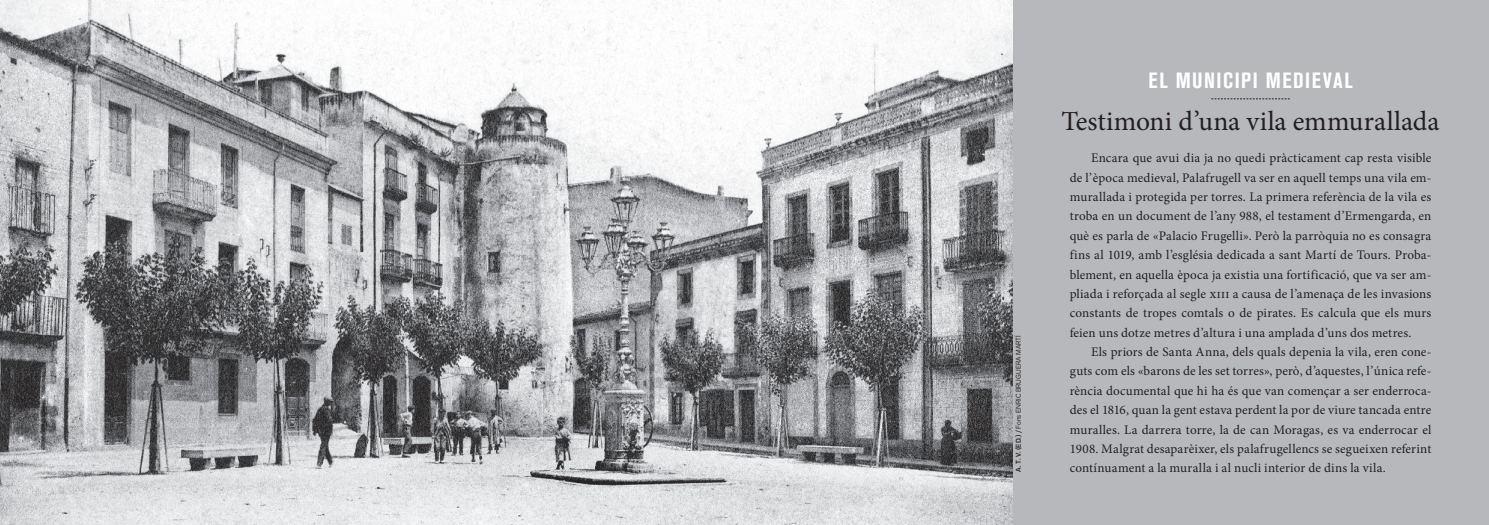
<style>
.page{position:relative;width:1489px;height:525px;background:#fff}
.page>*{position:absolute;margin:0;border:0;box-sizing:border-box;transform-origin:0 0}
.t1{font:27.5px "Minion Pro";color:#231f20}
.t2{font:700 condensed 21.88px "Akzidenz Grotesk BQ";letter-spacing:.07em;color:#fff}
.t3{font:13.12px/19.4px "Minion Pro";letter-spacing:.01em;color:#231f20;text-align:justify}
.t4{font:6.88px "Akzid Grtsk Next";color:#231f20}
.s1{font-weight:500}
</style>
<div class="page">
<div style="left:1012px;top:0;width:476px;height:524px;background:#b7b8bb"></div>
<img style="left:0;top:0;width:1012px;height:524px">
<svg style="left:1211px;top:98px;width:78px;height:1px"></svg>
<p class="t4" style="left:1013px;top:471px;width:138px;rotate:-90deg"><span class="s1">A. T. V. (ED.) /</span> Fons ENRIC BRUGUERA MARTÍ</p>
<h2 class="t2" style="left:1148px;top:68px;width:205px">EL MUNICIPI MEDIEVAL</h2>
<h1 class="t1" style="left:1061px;top:102px;width:380px">Testimoni d’una vila emmurallada</h1>
<p class="t3" style="left:1069px;top:148px;width:363px;text-indent:21px">Encara que avui dia ja no quedi pràcticament cap resta visible de l’època medieval, Palafrugell va ser en aquell temps una vila em&shy;murallada i protegida per torres. La primera referència de la vila es troba en un document de l’any 988, el testament d’Ermengarda, en què es parla de «Palacio Frugelli». Però la parròquia no es consagra fins al 1019, amb l’església dedicada a sant Martí de Tours. Proba&shy;blement, en aquella època ja existia una fortificació, que va ser am&shy;pliada i reforçada al segle xiii a causa de l’amenaça de les invasions constants de tropes comtals o de pirates. Es calcula que els murs feien uns dotze metres d’altura i una amplada d’uns dos metres.</p>
<p class="t3" style="left:1069px;top:342px;width:363px;text-indent:21px">Els priors de Santa Anna, dels quals depenia la vila, eren cone&shy;guts com els «barons de les set torres», però, d’aquestes, l’única refe&shy;rència documental que hi ha és que van començar a ser enderroca&shy;des el 1816, quan la gent estava perdent la por de viure tancada entre muralles. La darrera torre, la de can Moragas, es va enderrocar el 1908. Malgrat desaparèixer, els palafrugellencs se segueixen referint contínuament a la muralla i al nucli interior de dins la vila.</p>
</div>
